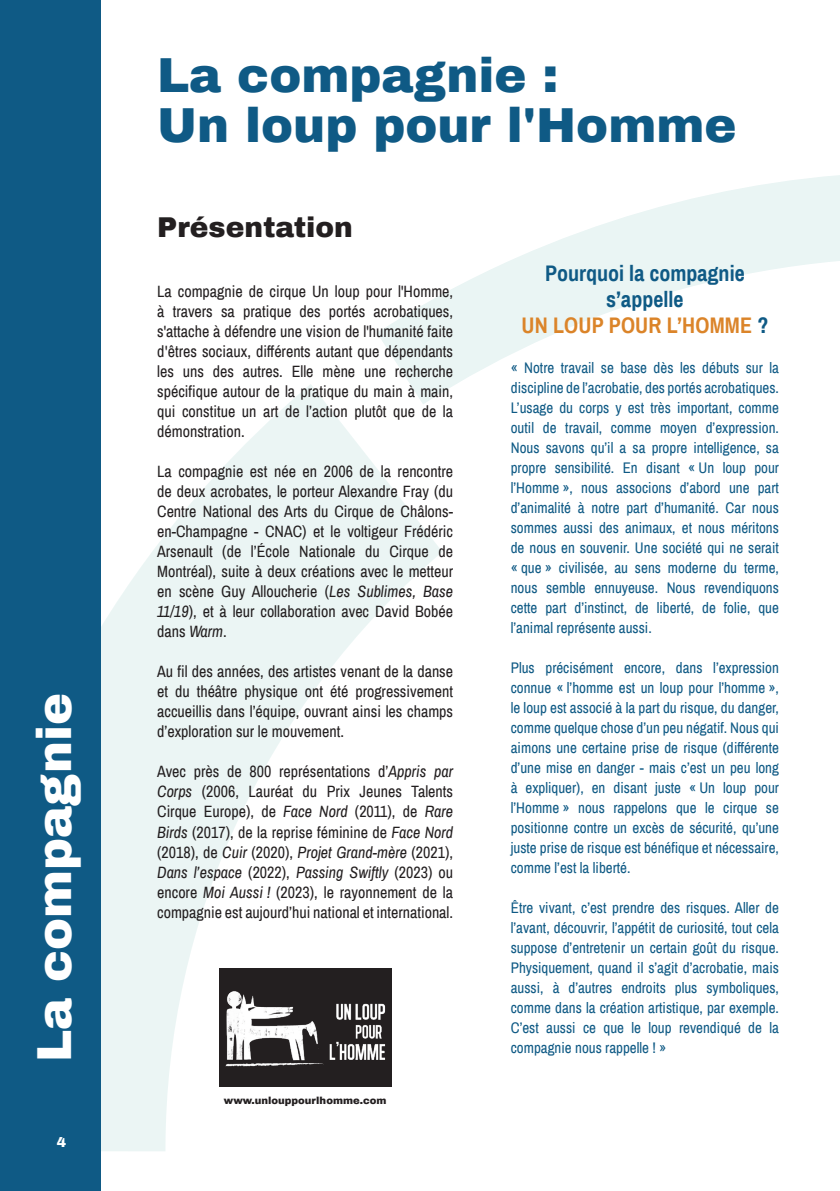
<style>
.page{position:relative;width:840px;height:1191px;background:#fff}
.page>*{position:absolute;margin:0;border:0;box-sizing:border-box;transform-origin:0 0}
.t1{font:900 48px "Archivo";color:#0f5a85}
.t2{font:900 48px "Archivo";color:#fff}
.t3{font:900 28px "Archivo";color:#231f20}
.t4{font:700 22px/26px "Archivo Narrow";color:#0f5a85;text-align:center}
.t5{font:700 22px "Archivo Narrow";letter-spacing:.01em;color:#db8429}
.t6{font:16px/20px "Archivo Narrow";color:#231f20;text-align:justify}
.t7{font:15px/20px "Archivo Narrow";color:#0f5a85;text-align:justify}
.t8{font:900 14px "Archivo";color:#fff}
.t9{font:900 10px "Archivo";color:#231f20}
.s1{font-style:italic}
.s2{color:#0f5a85}
</style>
<div class="page">
<svg style="left:377px;top:175px;width:462px;height:217px"></svg>
<svg style="left:100px;top:384px;width:342px;height:767px"></svg>
<div style="left:0;top:0;width:100px;height:1191px;background:#0f5a85"></div>
<div style="left:219px;top:968px;width:172px;height:119px;background:#231f20"></div>
<img style="left:225px;top:991px;width:161px;height:76px">
<p class="t2" style="left:25px;top:1062px;width:370px;rotate:-90deg">La compagnie</p>
<p class="t8" style="left:57px;top:1133px;width:11px">4</p>
<p class="t1" style="left:157px;top:46px;width:402px">La compagnie :</p>
<p class="t1" style="left:157px;top:96px;width:580px">Un loup pour l'Homme</p>
<p class="t3" style="left:157px;top:210px;width:197px">Présentation</p>
<p class="t6" style="left:157px;top:281px;width:297px">La compagnie de cirque Un loup pour l'Homme, à travers sa pratique des portés acrobatiques, s'attache à défendre une vision de l'humanité faite d'êtres sociaux, différents autant que dépendants les uns des autres. Elle mène une recherche spécifique autour de la pratique du main à main, qui constitue un art de l’action plutôt que de la démonstration.</p>
<p class="t6" style="left:157px;top:461px;width:297px">La compagnie est née en 2006 de la rencontre de deux acrobates, le porteur Alexandre Fray (du Centre National des Arts du Cirque de Châlons&shy;en-Champagne - CNAC) et le voltigeur Frédéric Arsenault (de l’École Nationale du Cirque de Montréal), suite à deux créations avec le metteur en scène Guy Alloucherie (<span class="s1">Les Sublimes, Base 11/19</span>), et à leur collaboration avec David Bobée dans <span class="s1">Warm</span>.</p>
<p class="t6" style="left:157px;top:661px;width:297px">Au fil des années, des artistes venant de la danse et du théâtre physique ont été progressivement accueillis dans l’équipe, ouvrant ainsi les champs d’exploration sur le mouvement.</p>
<p class="t6" style="left:157px;top:761px;width:297px">Avec près de 800 représentations d’<span class="s1">Appris par Corps</span> (2006, Lauréat du Prix Jeunes Talents Cirque Europe), de <span class="s1">Face Nord</span> (2011), de <span class="s1">Rare Birds</span> (2017), de la reprise féminine de <span class="s1">Face Nord </span>(2018), de <span class="s1">Cuir</span> (2020), <span class="s1">Projet Grand-mère</span> (2021), <span class="s1">Dans l’espace</span> (2022), <span class="s1">Passing Swiftly</span> (2023) ou encore <span class="s1">Moi Aussi !</span> (2023), le rayonnement de la compagnie est aujourd’hui national et international.</p>
<p class="t9" style="left:224px;top:1094px;width:164px">www.unlouppourlhomme.com</p>
<p class="t4" style="left:544px;top:259px;width:201px">Pourquoi la compagnie s’appelle</p>
<p class="t5" style="left:521px;top:309px;width:248px">UN LOUP POUR L’HOMME <span class="s2">?</span></p>
<p class="t7" style="left:510px;top:357px;width:269px">« Notre travail se base dès les débuts sur la discipline de l’acrobatie, des portés acrobatiques.<br>L’usage du corps y est très important, comme outil de travail, comme moyen d’expression.<br>Nous savons qu’il a sa propre intelligence, sa propre sensibilité. En disant « Un loup pour l’Homme », nous associons d’abord une part d’animalité à notre part d’humanité. Car nous sommes aussi des animaux, et nous méritons de nous en souvenir. Une société qui ne serait « que » civilisée, au sens moderne du terme, nous semble ennuyeuse. Nous revendiquons cette part d’instinct, de liberté, de folie, que l’animal représente aussi.</p>
<p class="t7" style="left:510px;top:657px;width:269px">Plus précisément encore, dans l’expression connue « l’homme est un loup pour l’homme », le loup est associé à la part du risque, du danger, comme quelque chose d’un peu négatif. Nous qui aimons une certaine prise de risque (différente d’une mise en danger - mais c’est un peu long à expliquer), en disant juste « Un loup pour l’Homme » nous rappelons que le cirque se positionne contre un excès de sécurité, qu’une juste prise de risque est bénéfique et nécessaire, comme l’est la liberté.</p>
<p class="t7" style="left:510px;top:897px;width:269px">Être vivant, c’est prendre des risques. Aller de l’avant, découvrir, l’appétit de curiosité, tout cela suppose d’entretenir un certain goût du risque.<br>Physiquement, quand il s’agit d’acrobatie, mais aussi, à d’autres endroits plus symboliques, comme dans la création artistique, par exemple.<br>C’est aussi ce que le loup revendiqué de la compagnie nous rappelle ! »</p>
</div>
